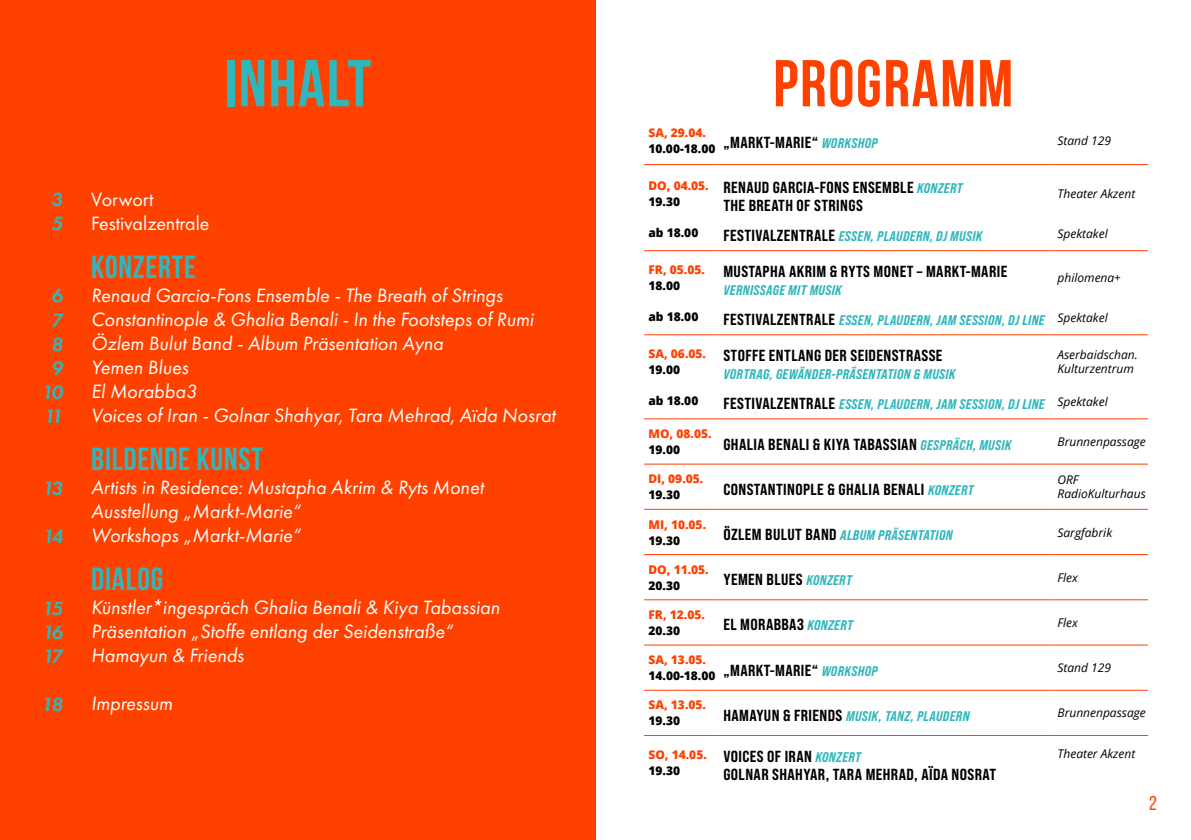
<style>
.page{position:relative;width:1191px;height:840px;background:#fff}
.page>*{position:absolute;margin:0;border:0;box-sizing:border-box;transform-origin:0 0}
.seitentitel_rechts{font:700 66px "Bebas Neue";letter-spacing:.025em;color:#ff4100}
.seitentitel_rechts-2{font:700 66px "Bebas Neue";letter-spacing:.025em;color:#2fb7bc}
.t1{font:700 32px "Bebas Neue";letter-spacing:.025em;color:#2fb7bc}
.t2{font:italic 20px "Futura PT";color:#fff}
.t3{font:20px "Futura PT";color:#fff}
.t4{font:italic 600 20px "Futura PT";letter-spacing:-.11em;color:#2fb7bc}
.t5{font:20px "Bebas Neue";color:#ff4100}
.t6{font:16px "Bebas Neue Pro Sm E Eb";letter-spacing:.025em;color:#000}
.t7{font:14px "Bebas Neue Pro Sm E Eb It";letter-spacing:.025em;color:#2fb7bc}
.t8{font:italic 12px/14px "Open Sans";color:#000}
.Absatzformat_1{font:800 12px "Open Sans";color:#ff4100}
.Absatzformat_1-2{font:800 12px "Open Sans";color:#000}
.s1{font-family:"Bebas Neue Pro Sm E Eb It";font-size:14px;color:#2fb7bc}
.s2{font-family:"Bebas Neue Pro Sm E Eb";font-size:16px;color:#000}
</style>
<div class="page">
<hr style="left:595px;top:0;width:1px;height:839px;background:#000">
<div style="left:0;top:0;width:595px;height:839px;background:#ff4100"></div>
<svg style="left:644px;top:165px;width:504px;height:571px"></svg>
<hr style="left:644px;top:164px;width:75px;height:1px;background:#ff4100">
<hr style="left:719px;top:164px;width:334px;height:1px;background:#ff4100">
<hr style="left:1053px;top:164px;width:95px;height:1px;background:#ff4100">
<hr style="left:644px;top:250px;width:75px;height:1px;background:#ff4100">
<hr style="left:719px;top:250px;width:334px;height:1px;background:#ff4100">
<hr style="left:1053px;top:250px;width:95px;height:1px;background:#ff4100">
<hr style="left:644px;top:334px;width:75px;height:1px;background:#ff4100">
<hr style="left:719px;top:334px;width:334px;height:1px;background:#ff4100">
<hr style="left:1053px;top:334px;width:95px;height:1px;background:#ff4100">
<hr style="left:644px;top:418px;width:75px;height:1px;background:#ff4100">
<hr style="left:644px;top:463px;width:75px;height:1px;background:#ff4100">
<hr style="left:719px;top:418px;width:334px;height:1px;background:#ff4100">
<hr style="left:719px;top:463px;width:334px;height:1px;background:#ff4100">
<hr style="left:1053px;top:418px;width:95px;height:1px;background:#ff4100">
<hr style="left:1053px;top:463px;width:95px;height:1px;background:#ff4100">
<hr style="left:644px;top:508px;width:75px;height:1px;background:#ff4100">
<hr style="left:719px;top:508px;width:334px;height:1px;background:#ff4100">
<hr style="left:1053px;top:508px;width:95px;height:1px;background:#ff4100">
<hr style="left:644px;top:553px;width:75px;height:1px;background:#ff4100">
<hr style="left:719px;top:553px;width:334px;height:1px;background:#ff4100">
<hr style="left:1053px;top:553px;width:95px;height:1px;background:#ff4100">
<hr style="left:644px;top:599px;width:75px;height:1px;background:#ff4100">
<hr style="left:719px;top:599px;width:334px;height:1px;background:#ff4100">
<hr style="left:1053px;top:599px;width:95px;height:1px;background:#ff4100">
<hr style="left:644px;top:644px;width:75px;height:1px;background:#ff4100">
<hr style="left:719px;top:644px;width:334px;height:1px;background:#ff4100">
<hr style="left:1053px;top:644px;width:95px;height:1px;background:#ff4100">
<hr style="left:644px;top:689px;width:75px;height:1px;background:#ff4100">
<hr style="left:719px;top:689px;width:334px;height:1px;background:#ff4100">
<hr style="left:1053px;top:689px;width:95px;height:1px;background:#ff4100">
<hr style="left:644px;top:734px;width:75px;height:1px;background:#ff4100">
<hr style="left:719px;top:734px;width:334px;height:1px;background:#ff4100">
<hr style="left:1053px;top:734px;width:95px;height:1px;background:#ff4100">
<p class="seitentitel_rechts-2" style="left:224px;top:47px;width:148px">INHALT</p>
<p class="t4" style="left:51px;top:187px;width:13px">3</p>
<p class="t4" style="left:51px;top:211px;width:13px">5</p>
<p class="t4" style="left:51px;top:283px;width:13px">6</p>
<p class="t4" style="left:51px;top:307px;width:13px">7</p>
<p class="t4" style="left:51px;top:331px;width:13px">8</p>
<p class="t4" style="left:51px;top:355px;width:13px">9</p>
<p class="t4" style="left:42px;top:379px;width:23px">10</p>
<p class="t4" style="left:44px;top:403px;width:20px">11</p>
<p class="t4" style="left:42px;top:475px;width:22px">13</p>
<p class="t4" style="left:43px;top:523px;width:22px">14</p>
<p class="t4" style="left:42px;top:595px;width:22px">15</p>
<p class="t4" style="left:42px;top:619px;width:22px">16</p>
<p class="t4" style="left:43px;top:643px;width:22px">17</p>
<p class="t4" style="left:41px;top:691px;width:23px">18</p>
<p class="t3" style="left:91px;top:187px;width:64px">Vorwort</p>
<p class="t3" style="left:91px;top:211px;width:120px">Festivalzentrale</p>
<p class="t1" style="left:91px;top:249px;width:106px">KONZERTE</p>
<p class="t2" style="left:91px;top:283px;width:413px">Renaud Garcia-Fons Ensemble - The Breath of Strings</p>
<p class="t2" style="left:91px;top:307px;width:444px">Constantinople &amp; Ghalia Benali - In the Footsteps of Rumi</p>
<p class="t2" style="left:91px;top:331px;width:354px">Özlem Bulut Band - Album Präsentation Ayna</p>
<p class="t2" style="left:91px;top:355px;width:99px">Yemen Blues</p>
<p class="t2" style="left:91px;top:379px;width:107px">El Morabba3</p>
<p class="t2" style="left:91px;top:403px;width:466px">Voices of Iran - Golnar Shahyar, Tara Mehrad, Aïda Nosrat</p>
<p class="t1" style="left:91px;top:441px;width:173px">BILDENDE KUNST</p>
<p class="t2" style="left:91px;top:475px;width:394px">Artists in Residence: Mustapha Akrim &amp; Ryts Monet</p>
<p class="t2" style="left:91px;top:499px;width:211px">Ausstellung „Markt-Marie“</p>
<p class="t2" style="left:91px;top:523px;width:211px">Workshops „Markt-Marie“</p>
<p class="t1" style="left:91px;top:561px;width:74px">DIALOG</p>
<p class="t2" style="left:91px;top:595px;width:410px">Künstler*ingespräch Ghalia Benali &amp; Kiya Tabassian</p>
<p class="t2" style="left:91px;top:619px;width:363px">Präsentation „Stoffe entlang der Seidenstraße“</p>
<p class="t2" style="left:91px;top:643px;width:154px">Hamayun &amp; Friends</p>
<p class="t2" style="left:91px;top:691px;width:83px">Impressum</p>
<p class="seitentitel_rechts" style="left:773px;top:47px;width:241px">PROGRAMM</p>
<p class="Absatzformat_1" style="left:648px;top:123px;width:59px">SA, 29.04.</p>
<p class="Absatzformat_1-2" style="left:648px;top:139px;width:69px">10.00-18.00</p>
<p class="t6" style="left:723px;top:133px;width:156px">„MARKT-MARIE“ <span class="s1">WORKSHOP</span></p>
<p class="t8" style="left:1057px;top:133px;width:55px">Stand 129</p>
<p class="Absatzformat_1" style="left:648px;top:177px;width:62px">DO, 04.05.</p>
<p class="Absatzformat_1-2" style="left:648px;top:193px;width:33px">19.30</p>
<p class="t6" style="left:723px;top:177px;width:241px">RENAUD GARCIA-FONS ENSEMBLE <span class="s1">KONZERT</span></p>
<p class="t6" style="left:723px;top:195px;width:141px">THE BREATH OF STRINGS</p>
<p class="t8" style="left:1057px;top:186px;width:79px">Theater Akzent</p>
<p class="Absatzformat_1-2" style="left:648px;top:224px;width:51px">ab 18.00</p>
<p class="t7" style="left:723px;top:227px;width:261px"><span class="s2">FESTIVALZENTRALE</span> ESSEN, PLAUDERN, DJ MUSIK</p>
<p class="t8" style="left:1057px;top:226px;width:52px">Spektakel</p>
<p class="Absatzformat_1" style="left:648px;top:261px;width:58px">FR, 05.05.</p>
<p class="Absatzformat_1-2" style="left:648px;top:277px;width:33px">18.00</p>
<p class="t6" style="left:723px;top:261px;width:285px">MUSTAPHA AKRIM &amp; RYTS MONET – MARKT-MARIE</p>
<p class="t7" style="left:723px;top:281px;width:120px">VERNISSAGE MIT MUSIK</p>
<p class="t8" style="left:1057px;top:270px;width:65px">philomena+</p>
<p class="Absatzformat_1-2" style="left:648px;top:308px;width:51px">ab 18.00</p>
<p class="t7" style="left:723px;top:311px;width:323px"><span class="s2">FESTIVALZENTRALE</span> ESSEN, PLAUDERN, JAM SESSION, DJ LINE</p>
<p class="t8" style="left:1057px;top:310px;width:52px">Spektakel</p>
<p class="Absatzformat_1" style="left:648px;top:345px;width:59px">SA, 06.05.</p>
<p class="Absatzformat_1-2" style="left:648px;top:361px;width:33px">19.00</p>
<p class="t6" style="left:723px;top:345px;width:221px">STOFFE ENTLANG DER SEIDENSTRASSE</p>
<p class="t7" style="left:723px;top:365px;width:234px">VORTRAG, GEWÄNDER-PRÄSENTATION &amp; MUSIK</p>
<p class="t8" style="left:1057px;top:347px;width:82px">Aserbaidschan.<br>Kulturzentrum</p>
<p class="Absatzformat_1-2" style="left:648px;top:392px;width:51px">ab 18.00</p>
<p class="t7" style="left:723px;top:395px;width:323px"><span class="s2">FESTIVALZENTRALE</span> ESSEN, PLAUDERN, JAM SESSION, DJ LINE</p>
<p class="t8" style="left:1057px;top:394px;width:52px">Spektakel</p>
<p class="Absatzformat_1" style="left:648px;top:424px;width:65px">MO, 08.05.</p>
<p class="Absatzformat_1-2" style="left:648px;top:440px;width:33px">19.00</p>
<p class="t6" style="left:723px;top:434px;width:290px">GHALIA BENALI &amp; KIYA TABASSIAN <span class="s1">GESPRÄCH, MUSIK</span></p>
<p class="t8" style="left:1057px;top:434px;width:90px">Brunnenpassage</p>
<p class="Absatzformat_1" style="left:648px;top:469px;width:56px">DI, 09.05.</p>
<p class="Absatzformat_1-2" style="left:648px;top:485px;width:33px">19.30</p>
<p class="t6" style="left:723px;top:479px;width:252px">CONSTANTINOPLE &amp; GHALIA BENALI <span class="s1">KONZERT</span></p>
<p class="t8" style="left:1057px;top:472px;width:90px">ORF<br>RadioKulturhaus</p>
<p class="Absatzformat_1" style="left:648px;top:514px;width:59px">MI, 10.05.</p>
<p class="Absatzformat_1-2" style="left:648px;top:530px;width:33px">19.30</p>
<p class="Absatzformat_1" style="left:648px;top:560px;width:62px">DO, 11.05.</p>
<p class="Absatzformat_1-2" style="left:648px;top:576px;width:33px">20.30</p>
<p class="Absatzformat_1" style="left:648px;top:605px;width:58px">FR, 12.05.</p>
<p class="Absatzformat_1-2" style="left:648px;top:621px;width:33px">20.30</p>
<p class="t7" style="left:723px;top:526px;width:231px"><span class="s2">ÖZLEM BULUT BAND</span> ALBUM PRÄSENTATION</p>
<p class="t8" style="left:1057px;top:524px;width:56px">Sargfabrik</p>
<p class="t6" style="left:723px;top:569px;width:130px">YEMEN BLUES <span class="s1">KONZERT</span></p>
<p class="t8" style="left:1057px;top:569px;width:22px">Flex</p>
<p class="t6" style="left:723px;top:615px;width:131px">EL MORABBA3 <span class="s1">KONZERT</span></p>
<p class="t8" style="left:1057px;top:615px;width:22px">Flex</p>
<p class="Absatzformat_1" style="left:648px;top:650px;width:59px">SA, 13.05.</p>
<p class="Absatzformat_1-2" style="left:648px;top:666px;width:69px">14.00-18.00</p>
<p class="t6" style="left:723px;top:660px;width:156px">„MARKT-MARIE“ <span class="s1">WORKSHOP</span></p>
<p class="t8" style="left:1057px;top:660px;width:55px">Stand 129</p>
<p class="Absatzformat_1" style="left:648px;top:695px;width:59px">SA, 13.05.</p>
<p class="Absatzformat_1-2" style="left:648px;top:711px;width:33px">19.30</p>
<p class="t7" style="left:723px;top:707px;width:248px"><span class="s2">HAMAYUN &amp; FRIENDS</span> MUSIK, TANZ, PLAUDERN</p>
<p class="t8" style="left:1057px;top:705px;width:90px">Brunnenpassage</p>
<p class="Absatzformat_1" style="left:648px;top:745px;width:60px">SO, 14.05.</p>
<p class="Absatzformat_1-2" style="left:648px;top:761px;width:33px">19.30</p>
<p class="t8" style="left:1057px;top:746px;width:79px">Theater Akzent</p>
<p class="t6" style="left:723px;top:746px;width:139px">VOICES OF IRAN <span class="s1">KONZERT</span></p>
<p class="t6" style="left:723px;top:764px;width:274px">GOLNAR SHAHYAR, TARA MEHRAD, AÏDA NOSRAT</p>
<p class="t5" style="left:1149px;top:791px;width:9px">2</p>
</div>
